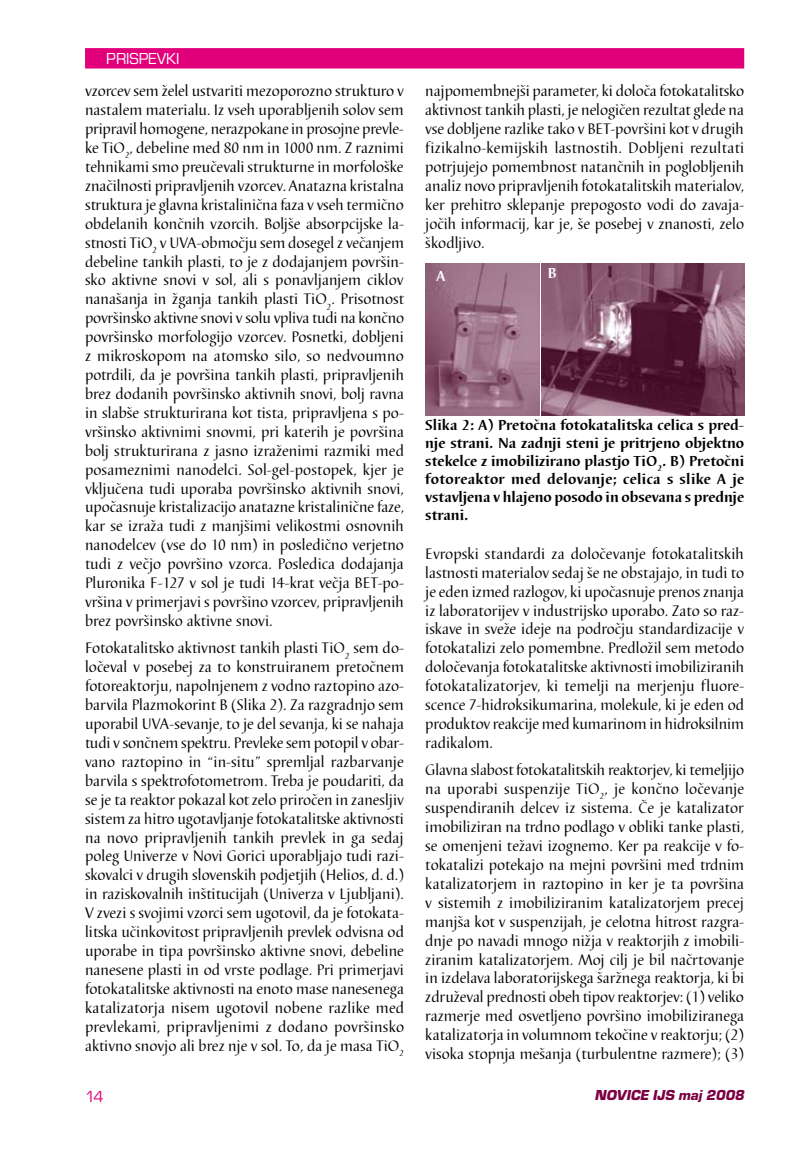
<style>
.page{position:relative;width:808px;height:1149px;background:#fff}
.page>*{position:absolute;margin:0;border:0;box-sizing:border-box;transform-origin:0 0}
.t1{font:16.5px "Eurostile TEE";color:#fff}
.t2{font:16.5px "Eurostile TEE";color:#e2007a}
.t3{font:15.75px/18.9px "Barbedor TEE";color:#000;text-align:justify}
.t4{font:700 15px/18px "Barbedor TEE";letter-spacing:-.005em;color:#000;text-align:justify}
.t5{font:italic 15px "Eurostile TEE Blac";color:#7c0042}
.t6{font:700 15px "Barbedor TEE";color:#fff}
</style>
<div class="page">
<div style="left:85px;top:48px;width:659px;height:20px;background:#e2007a;border:2px solid #e2007a"></div>
<img style="left:541px;top:263px;width:203px;height:152px">
<img style="left:425px;top:263px;width:114px;height:152px">
<p class="t1" style="left:106px;top:50px;width:42px">PRISPEVKI</p>
<p class="t3" style="left:85px;top:82px;width:321px">vzorcev sem želel ustvariti mezoporozno strukturo v nastalem materialu. Iz vseh uporabljenih solov sem pripravil homogene, nerazpokane in prosojne prevle&shy;ke TiO<sub>2</sub>, debeline med 80 nm in 1000 nm. Z raznimi tehnikami smo preučevali strukturne in morfološke značilnosti pripravljenih vzorcev. Anatazna kristalna struktura je glavna kristalinična faza v vseh termično obdelanih končnih vzorcih. Boljše absorpcijske la&shy;stnosti TiO<sub>2</sub> v UVA-območju sem dosegel z večanjem debeline tankih plasti, to je z dodajanjem površin&shy;sko aktivne snovi v sol, ali s ponavljanjem ciklov nanašanja in žganja tankih plasti TiO<sub>2</sub>. Prisotnost površinsko aktivne snovi v solu vpliva tudi na končno površinsko morfologijo vzorcev. Posnetki, dobljeni z mikroskopom na atomsko silo, so nedvoumno potrdili, da je površina tankih plasti, pripravljenih brez dodanih površinsko aktivnih snovi, bolj ravna in slabše strukturirana kot tista, pripravljena s po&shy;vršinsko aktivnimi snovmi, pri katerih je površina bolj strukturirana z jasno izraženimi razmiki med posameznimi nanodelci. Sol-gel-postopek, kjer je vključena tudi uporaba površinsko aktivnih snovi, upočasnuje kristalizacijo anatazne kristalinične faze, kar se izraža tudi z manjšimi velikostmi osnovnih nanodelcev (vse do 10 nm) in posledično verjetno tudi z večjo površino vzorca. Posledica dodajanja Pluronika F-127 v sol je tudi 14-krat večja BET-po&shy;vršina v primerjavi s površino vzorcev, pripravljenih brez površinsko aktivne snovi.</p>
<p class="t3" style="left:85px;top:639px;width:321px">Fotokatalitsko aktivnost tankih plasti TiO<sub>2</sub> sem do&shy;ločeval v posebej za to konstruiranem pretočnem fotoreaktorju, napolnjenem z vodno raztopino azo&shy;barvila Plazmokorint B (Slika 2). Za razgradnjo sem uporabil UVA-sevanje, to je del sevanja, ki se nahaja tudi v sončnem spektru. Prevleke sem potopil v obar&shy;vano raztopino in “in-situ” spremljal razbarvanje barvila s spektrofotometrom. Treba je poudariti, da se je ta reaktor pokazal kot zelo priročen in zanesljiv sistem za hitro ugotavljanje fotokatalitske aktivnosti na novo pripravljenih tankih prevlek in ga sedaj poleg Univerze v Novi Gorici uporabljajo tudi razi&shy;skovalci v drugih slovenskih podjetjih (Helios, d. d.) in raziskovalnih inštitucijah (Univerza v Ljubljani).<br>V zvezi s svojimi vzorci sem ugotovil, da je fotokata&shy;litska učinkovitost pripravljenih prevlek odvisna od uporabe in tipa površinsko aktivne snovi, debeline nanesene plasti in od vrste podlage. Pri primerjavi fotokatalitske aktivnosti na enoto mase nanesenega katalizatorja nisem ugotovil nobene razlike med prevlekami, pripravljenimi z dodano površinsko aktivno snovjo ali brez nje v sol. To, da je masa TiO<sub>2</sub></p>
<p class="t3" style="left:425px;top:82px;width:321px">najpomembnejši parameter, ki določa fotokatalitsko aktivnost tankih plasti, je nelogičen rezultat glede na vse dobljene razlike tako v BET-površini kot v drugih fizikalno-kemijskih lastnostih. Dobljeni rezultati potrjujejo pomembnost natančnih in poglobljenih analiz novo pripravljenih fotokatalitskih materialov, ker prehitro sklepanje prepogosto vodi do zavaja&shy;jočih informacij, kar je, še posebej v znanosti, zelo škodljivo.</p>
<p class="t6" style="left:437px;top:267px;width:10px">A</p>
<p class="t6" style="left:548px;top:265px;width:10px">B</p>
<p class="t4" style="left:425px;top:416px;width:320px">Slika 2: A) Pretočna fotokatalitska celica s pred&shy;nje strani. Na zadnji steni je pritrjeno objektno stekelce z imobilizirano plastjo TiO<sub>2</sub>. B) Pretočni fotoreaktor med delovanje; celica s slike A je vstavljena v hlajeno posodo in obsevana s prednje strani.</p>
<p class="t3" style="left:425px;top:544px;width:320px">Evropski standardi za določevanje fotokatalitskih lastnosti materialov sedaj še ne obstajajo, in tudi to je eden izmed razlogov, ki upočasnuje prenos znanja iz laboratorijev v industrijsko uporabo. Zato so raz&shy;iskave in sveže ideje na področju standardizacije v fotokatalizi zelo pomembne. Predložil sem metodo določevanja fotokatalitske aktivnosti imobiliziranih fotokatalizatorjev, ki temelji na merjenju fluore&shy;scence 7-hidroksikumarina, molekule, ki je eden od produktov reakcije med kumarinom in hidroksilnim radikalom.</p>
<p class="t3" style="left:425px;top:760px;width:320px">Glavna slabost fotokatalitskih reaktorjev, ki temeljijo na uporabi suspenzije TiO<sub>2</sub>, je končno ločevanje suspendiranih delcev iz sistema. Če je katalizator imobiliziran na trdno podlago v obliki tanke plasti, se omenjeni težavi izognemo. Ker pa reakcije v fo&shy;tokatalizi potekajo na mejni površini med trdnim katalizatorjem in raztopino in ker je ta površina v sistemih z imobiliziranim katalizatorjem precej manjša kot v suspenzijah, je celotna hitrost razgra&shy;dnje po navadi mnogo nižja v reaktorjih z imobili&shy;ziranim katalizatorjem. Moj cilj je bil načrtovanje in izdelava laboratorijskega šaržnega reaktorja, ki bi združeval prednosti obeh tipov reaktorjev: (1) veliko razmerje med osvetljeno površino imobiliziranega katalizatorja in volumnom tekočine v reaktorju; (2) visoka stopnja mešanja (turbulentne razmere); (3)</p>
<p class="t2" style="left:85px;top:1087px;width:20px">14</p>
<p class="t5" style="left:594px;top:1085px;width:154px">NOVICE IJS maj2008</p>
</div>
